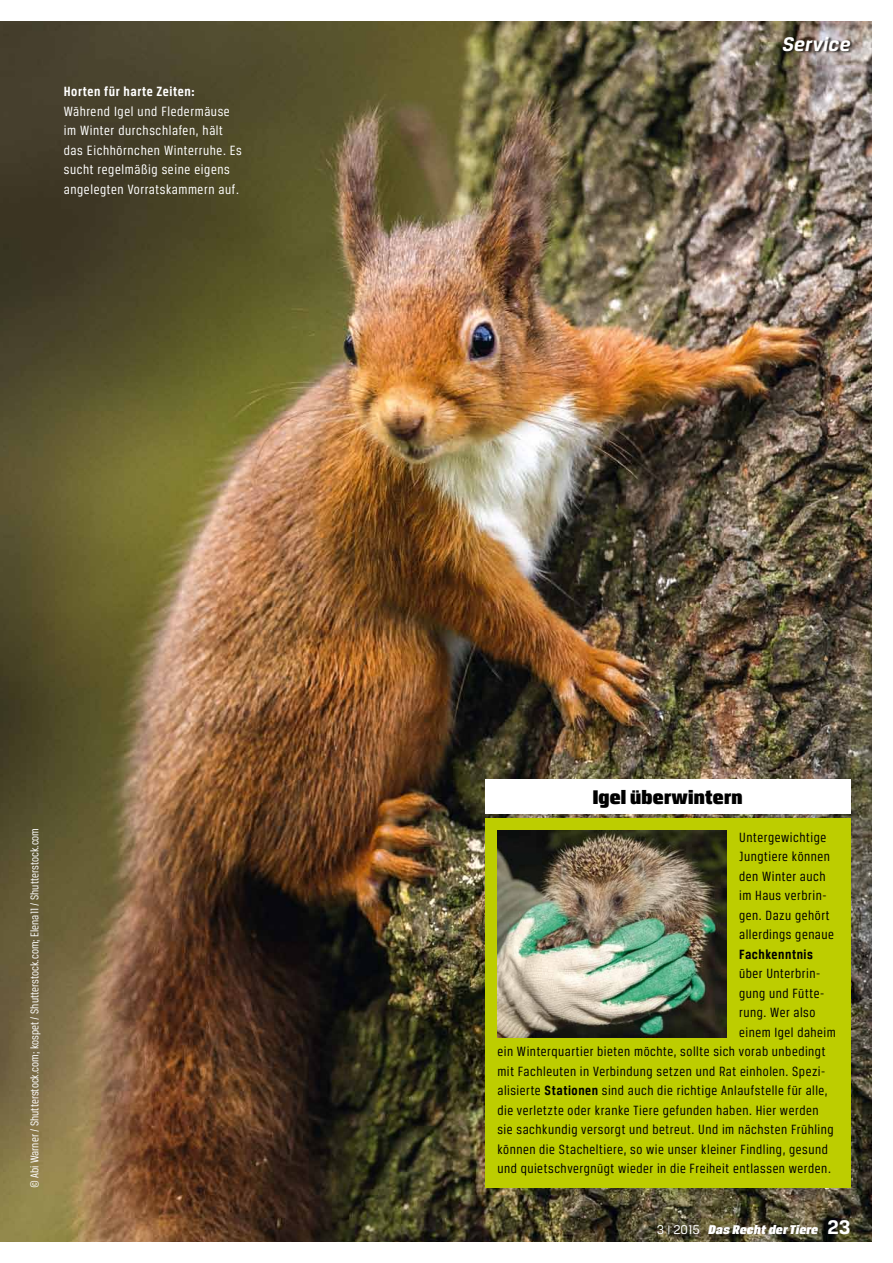
<style>
.page{position:relative;width:893px;height:1263px;background:#fff}
.page>*{position:absolute;margin:0;border:0;box-sizing:border-box;transform-origin:0 0}
.t1{font:21px "Breuer Headline";letter-spacing:.01em;color:#000}
.t2{font:italic 700 21px "Breuer Text";letter-spacing:.01em;color:#fff}
.t3{font:14.25px/19.5px "Breuer Condensed";letter-spacing:.035em;color:#000;scale:1.05 1}
.t4{font:14.25px/19.5px "Breuer Condensed";letter-spacing:.04em;color:#fff;scale:1.05 1}
.t5{font:700 14.25px "Breuer Condensed";letter-spacing:.04em;color:#fff;scale:1.05 1}
.t6{font:700 14.25px "Breuer Condensed";letter-spacing:.035em;color:#000;scale:1.05 1}
.t7{font:italic 13.5px "Breuer Headline";letter-spacing:.01em;color:#fff}
.t8{font:12px "Breuer Condensed";color:#fff;scale:1.05 1}
.s1{font-weight:700}
.s2{font-family:"Breuer Text";font-style:normal}
.s3{font-family:"Breuer Text";font-style:normal;font-size:10.95px}
.s4{font-family:"Breuer Text";font-weight:700;font-style:normal;font-size:21px}
</style>
<div class="page">
<img style="left:0;top:21px;width:872px;height:1221px">
<div style="left:782px;top:36px;width:71px;height:18px;background:#000;opacity:.75"></div>
<div style="left:485px;top:818px;width:365px;height:370px;background:#bdcd00"></div>
<div style="left:485px;top:779px;width:365px;height:34px;background:#fff"></div>
<img style="left:498px;top:831px;width:228px;height:206px">
<p class="t5" style="left:64px;top:84px;width:126px">Horten für harte Zeiten:</p>
<p class="t4" style="left:64px;top:101px;width:171px">Während Igel und Fledermäuse im Winter durchschlafen, hält das Eichhörnchen Winterruhe. Es sucht regelmäßig seine eigens angelegten Vorratskammern auf.</p>
<p class="t8" style="left:28px;top:1188px;width:345px;rotate:-90deg">© Abi Warner / Shutterstock.com; kospet / Shutterstock.com; Elena11 / Shutterstock.com</p>
<h1 class="t2" style="left:782px;top:32px;width:70px">Service</h1>
<h1 class="t1" style="left:593px;top:786px;width:151px">Igel überwintern</h1>
<p class="t3" style="left:739px;top:827px;width:92px">Untergewichtige<br>Jungtiere können den Winter auch im Haus verbrin&shy;gen. Dazu gehört allerdings genaue</p>
<p class="t6" style="left:739px;top:946px;width:72px">Fachkenntnis</p>
<p class="t3" style="left:739px;top:963px;width:79px">über Unterbrin-</p>
<p class="t3" style="left:739px;top:983px;width:83px">gung und Fütte-</p>
<p class="t3" style="left:739px;top:1002px;width:74px">rung. Wer also</p>
<p class="t3" style="left:739px;top:1022px;width:93px">einem Igel daheim</p>
<p class="t3" style="left:497px;top:1041px;width:314px">ein Winterquartier bieten möchte, sollte sich vorab unbedingt</p>
<p class="t3" style="left:497px;top:1061px;width:314px">mit Fachleuten in Verbindung setzen und Rat einholen. Spezi-</p>
<p class="t3" style="left:497px;top:1080px;width:316px">alisierte <span class="s1">Stationen</span> sind auch die richtige Anlaufstelle für alle,</p>
<p class="t3" style="left:497px;top:1100px;width:307px">die verletzte oder kranke Tiere gefunden haben. Hier werden</p>
<p class="t3" style="left:497px;top:1119px;width:322px">sie sachkundig versorgt und betreut. Und im nächsten Frühling</p>
<p class="t3" style="left:497px;top:1139px;width:316px">können die Stacheltiere, so wie unser kleiner Findling, gesund</p>
<p class="t3" style="left:497px;top:1158px;width:319px">und quietschvergnügt wieder in die Freiheit entlassen werden.</p>
<p class="t7" style="left:657px;top:1222px;width:195px"><span class="s2">3</span> <span class="s3">|</span> <span class="s2">2015</span> Das Recht der Tiere <span class="s4">23</span></p>
</div>
